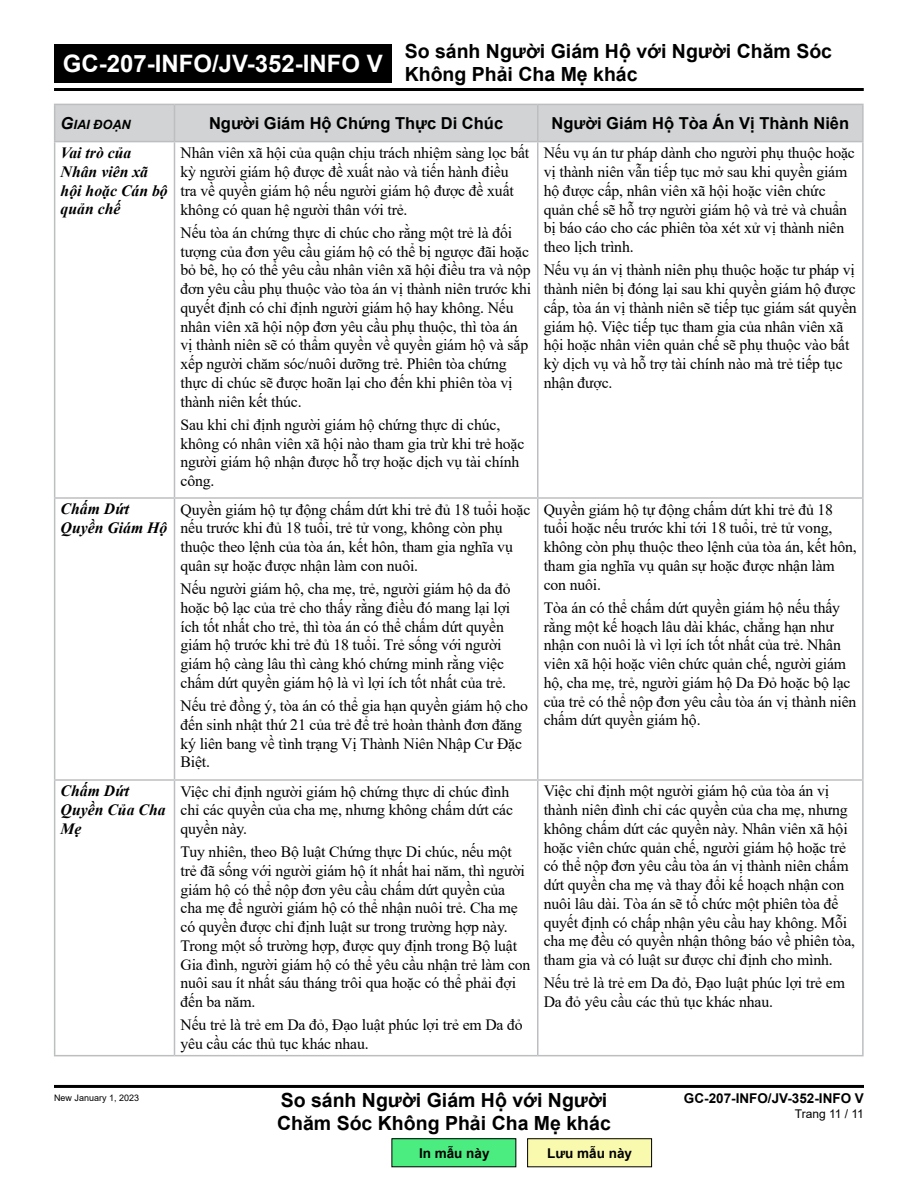
<style>
.page{position:relative;width:918px;height:1188px;background:#fff}
.page>*{position:absolute;margin:0;border:0;box-sizing:border-box;transform-origin:0 0}
.t1{font:700 24px "Arial";color:#fff}
.t2{font:700 19.5px/22.5px "Arial";color:#000}
.t3{font:700 16.5px "Arial";color:#000}
.t4{font:15.75px/18.8px "Times New Roman";letter-spacing:-.01em;color:#000}
.t5{font:italic 700 15.75px/18.8px "Times New Roman";color:#000}
.t6{font:700 13.5px "Arial";color:#000}
.t7{font:italic 700 12.75px "Arial";color:#000}
.t8{font:12px "Arial";letter-spacing:-.02em;color:#000}
.t9{font:9px "Arial";color:#000}
.s1{font-size:16.5px}
</style>
<div class="page">
<hr style="left:54px;top:1085px;width:810px;height:3px;background:#000">
<div style="left:54px;top:44px;width:338px;height:39px;background:#000"></div>
<hr style="left:54px;top:88px;width:810px;height:3px;background:#000">
<div style="left:55px;top:105px;width:807px;height:36px;background:#d1d3d4"></div>
<hr style="left:54px;top:104px;width:120px;height:1px;background:#bcbec0">
<hr style="left:54px;top:105px;width:1px;height:36px;background:#bcbec0">
<hr style="left:174px;top:104px;width:364px;height:1px;background:#bcbec0">
<hr style="left:174px;top:105px;width:1px;height:36px;background:#bcbec0">
<hr style="left:538px;top:104px;width:326px;height:1px;background:#bcbec0">
<hr style="left:537px;top:105px;width:1px;height:36px;background:#bcbec0">
<hr style="left:862px;top:105px;width:2px;height:36px;background:#bcbec0">
<hr style="left:54px;top:141px;width:120px;height:1px;background:#bcbec0">
<hr style="left:54px;top:142px;width:1px;height:355px;background:#bcbec0">
<hr style="left:174px;top:141px;width:364px;height:1px;background:#bcbec0">
<hr style="left:174px;top:142px;width:1px;height:355px;background:#bcbec0">
<hr style="left:538px;top:141px;width:326px;height:1px;background:#bcbec0">
<hr style="left:537px;top:142px;width:1px;height:355px;background:#bcbec0">
<hr style="left:862px;top:142px;width:2px;height:355px;background:#bcbec0">
<hr style="left:54px;top:497px;width:120px;height:2px;background:#bcbec0">
<hr style="left:54px;top:499px;width:1px;height:280px;background:#bcbec0">
<hr style="left:174px;top:497px;width:364px;height:2px;background:#bcbec0">
<hr style="left:174px;top:499px;width:1px;height:280px;background:#bcbec0">
<hr style="left:538px;top:497px;width:326px;height:2px;background:#bcbec0">
<hr style="left:537px;top:499px;width:1px;height:280px;background:#bcbec0">
<hr style="left:862px;top:499px;width:2px;height:280px;background:#bcbec0">
<hr style="left:54px;top:779px;width:120px;height:2px;background:#bcbec0">
<hr style="left:54px;top:781px;width:1px;height:274px;background:#bcbec0">
<hr style="left:174px;top:779px;width:364px;height:2px;background:#bcbec0">
<hr style="left:174px;top:781px;width:1px;height:274px;background:#bcbec0">
<hr style="left:538px;top:779px;width:326px;height:2px;background:#bcbec0">
<hr style="left:537px;top:781px;width:1px;height:274px;background:#bcbec0">
<hr style="left:862px;top:781px;width:2px;height:274px;background:#bcbec0">
<hr style="left:54px;top:1055px;width:120px;height:1px;background:#bcbec0">
<hr style="left:174px;top:1055px;width:364px;height:1px;background:#bcbec0">
<hr style="left:538px;top:1055px;width:326px;height:1px;background:#bcbec0">
<div style="left:392px;top:1139px;width:124px;height:28px;background:#4bed81"></div>
<div style="left:392px;top:1138px;width:124px;height:29px;border:1px solid #000"></div>
<div style="left:528px;top:1139px;width:124px;height:28px;background:#fafaae"></div>
<div style="left:527px;top:1138px;width:125px;height:29px;border:1px solid #000"></div>
<h1 class="t1" style="left:63px;top:47px;width:322px">GC-207-INFO/JV-352-INFO V</h1>
<p class="t2" style="left:405px;top:40px;width:429px">So sánh Người Giám Hộ với Người Chăm Sóc<br>Không Phải Cha Mẹ khác</p>
<p class="t7" style="left:61px;top:116px;width:72px"><span class="s1">G</span>IAI ĐOẠN</p>
<p class="t3" style="left:209px;top:112px;width:296px">Người Giám Hộ Chứng Thực Di Chúc</p>
<p class="t3" style="left:551px;top:112px;width:299px">Người Giám Hộ Tòa Án Vị Thành Niên</p>
<p class="t5" style="left:61px;top:143px;width:109px">Vai trò của<br>Nhân viên xã hội hoặc Cán bộ quản chế</p>
<p class="t4" style="left:181px;top:143px;width:350px">Nhân viên xã hội của quận chịu trách nhiệm sàng lọc bất kỳ người giám hộ được đề xuất nào và tiến hành điều<br>tra về quyền giám hộ nếu người giám hộ được đề xuất không có quan hệ người thân với trẻ.</p>
<p class="t4" style="left:181px;top:223px;width:352px">Nếu tòa án chứng thực di chúc cho rằng một trẻ là đối tượng của đơn yêu cầu giám hộ có thể bị ngược đãi hoặc bỏ bê, họ có thể yêu cầu nhân viên xã hội điều tra và nộp đơn yêu cầu phụ thuộc vào tòa án vị thành niên trước khi quyết định có chỉ định người giám hộ hay không. Nếu nhân viên xã hội nộp đơn yêu cầu phụ thuộc, thì tòa án vị thành niên sẽ có thẩm quyền về quyền giám hộ và sắp xếp người chăm sóc/nuôi dưỡng trẻ. Phiên tòa chứng thực di chúc sẽ được hoãn lại cho đến khi phiên tòa vị thành niên kết thúc.</p>
<p class="t4" style="left:181px;top:415px;width:345px">Sau khi chỉ định người giám hộ chứng thực di chúc, không có nhân viên xã hội nào tham gia trừ khi trẻ hoặc người giám hộ nhận được hỗ trợ hoặc dịch vụ tài chính công.</p>
<p class="t4" style="left:544px;top:143px;width:313px">Nếu vụ án tư pháp dành cho người phụ thuộc hoặc vị thành niên vẫn tiếp tục mở sau khi quyền giám hộ được cấp, nhân viên xã hội hoặc viên chức quản chế sẽ hỗ trợ người giám hộ và trẻ và chuẩn bị báo cáo cho các phiên tòa xét xử vị thành niên theo lịch trình.</p>
<p class="t4" style="left:544px;top:260px;width:315px">Nếu vụ án vị thành niên phụ thuộc hoặc tư pháp vị thành niên bị đóng lại sau khi quyền giám hộ được cấp, tòa án vị thành niên sẽ tiếp tục giám sát quyền giám hộ. Việc tiếp tục tham gia của nhân viên xã hội hoặc nhân viên quản chế sẽ phụ thuộc vào bất kỳ dịch vụ và hỗ trợ tài chính nào mà trẻ tiếp tục nhận được.</p>
<p class="t5" style="left:61px;top:499px;width:108px">Chấm Dứt<br>Quyền Giám Hộ</p>
<p class="t4" style="left:181px;top:500px;width:351px">Quyền giám hộ tự động chấm dứt khi trẻ đủ 18 tuổi hoặc nếu trước khi đủ 18 tuổi, trẻ tử vong, không còn phụ thuộc theo lệnh của tòa án, kết hôn, tham gia nghĩa vụ quân sự hoặc được nhận làm con nuôi.</p>
<p class="t4" style="left:181px;top:579px;width:332px">Nếu người giám hộ, cha mẹ, trẻ, người giám hộ da đỏ hoặc bộ lạc của trẻ cho thấy rằng điều đó mang lại lợi ích tốt nhất cho trẻ, thì tòa án có thể chấm dứt quyền giám hộ trước khi trẻ đủ 18 tuổi. Trẻ sống với người giám hộ càng lâu thì càng khó chứng minh rằng việc chấm dứt quyền giám hộ là vì lợi ích tốt nhất của trẻ.</p>
<p class="t4" style="left:181px;top:696px;width:349px">Nếu trẻ đồng ý, tòa án có thể gia hạn quyền giám hộ cho đến sinh nhật thứ 21 của trẻ để trẻ hoàn thành đơn đăng ký liên bang về tình trạng Vị Thành Niên Nhập Cư Đặc Biệt.</p>
<p class="t5" style="left:61px;top:781px;width:107px">Chấm Dứt<br>Quyền Của Cha<br>Mẹ</p>
<p class="t4" style="left:181px;top:781px;width:334px">Việc chỉ định người giám hộ chứng thực di chúc đình chỉ các quyền của cha mẹ, nhưng không chấm dứt các quyền này.</p>
<p class="t4" style="left:181px;top:842px;width:351px">Tuy nhiên, theo Bộ luật Chứng thực Di chúc, nếu một trẻ đã sống với người giám hộ ít nhất hai năm, thì người giám hộ có thể nộp đơn yêu cầu chấm dứt quyền của cha mẹ để người giám hộ có thể nhận nuôi trẻ. Cha mẹ có quyền được chỉ định luật sư trong trường hợp này.<br>Trong một số trường hợp, được quy định trong Bộ luật Gia đình, người giám hộ có thể yêu cầu nhận trẻ làm con nuôi sau ít nhất sáu tháng trôi qua hoặc có thể phải đợi đến ba năm.</p>
<p class="t4" style="left:181px;top:1015px;width:344px">Nếu trẻ là trẻ em Da đỏ, Đạo luật phúc lợi trẻ em Da đỏ yêu cầu các thủ tục khác nhau.</p>
<p class="t4" style="left:544px;top:499px;width:315px">Quyền giám hộ tự động chấm dứt khi trẻ đủ 18 tuổi hoặc nếu trước khi tới 18 tuổi, trẻ tử vong, không còn phụ thuộc theo lệnh của tòa án, kết hôn, tham gia nghĩa vụ quân sự hoặc được nhận làm con nuôi.</p>
<p class="t4" style="left:544px;top:598px;width:314px">Tòa án có thể chấm dứt quyền giám hộ nếu thấy rằng một kế hoạch lâu dài khác, chẳng hạn như nhận con nuôi là vì lợi ích tốt nhất của trẻ. Nhân viên xã hội hoặc viên chức quản chế, người giám hộ, cha mẹ, trẻ, người giám hộ Da Đỏ hoặc bộ lạc của trẻ có thể nộp đơn yêu cầu tòa án vị thành niên chấm dứt quyền giám hộ.</p>
<p class="t4" style="left:544px;top:781px;width:313px">Việc chỉ định một người giám hộ của tòa án vị thành niên đình chỉ các quyền của cha mẹ, nhưng không chấm dứt các quyền này. Nhân viên xã hội hoặc viên chức quản chế, người giám hộ hoặc trẻ có thể nộp đơn yêu cầu tòa án vị thành niên chấm dứt quyền cha mẹ và thay đổi kế hoạch nhận con nuôi lâu dài. Tòa án sẽ tổ chức một phiên tòa để quyết định có chấp nhận yêu cầu hay không. Mỗi cha mẹ đều có quyền nhận thông báo về phiên tòa, tham gia và có luật sư được chỉ định cho mình.</p>
<p class="t4" style="left:544px;top:973px;width:303px">Nếu trẻ là trẻ em Da đỏ, Đạo luật phúc lợi trẻ em<br>Da đỏ yêu cầu các thủ tục khác nhau.</p>
<p class="t9" style="left:54px;top:1091px;width:87px">New January 1, 2023</p>
<p class="t2" style="left:277px;top:1090px;width:335px">So sánh Người Giám Hộ với Người<br>Chăm Sóc Không Phải Cha Mẹ khác</p>
<p class="t6" style="left:684px;top:1089px;width:182px">GC-207-INFO/JV-352-INFO V</p>
<p class="t8" style="left:795px;top:1105px;width:71px">Trang 11 / 11</p>
<p class="t6" style="left:419px;top:1144px;width:72px">In mẫu này</p>
<p class="t6" style="left:547px;top:1144px;width:86px">Lưu mẫu này</p>
</div>
